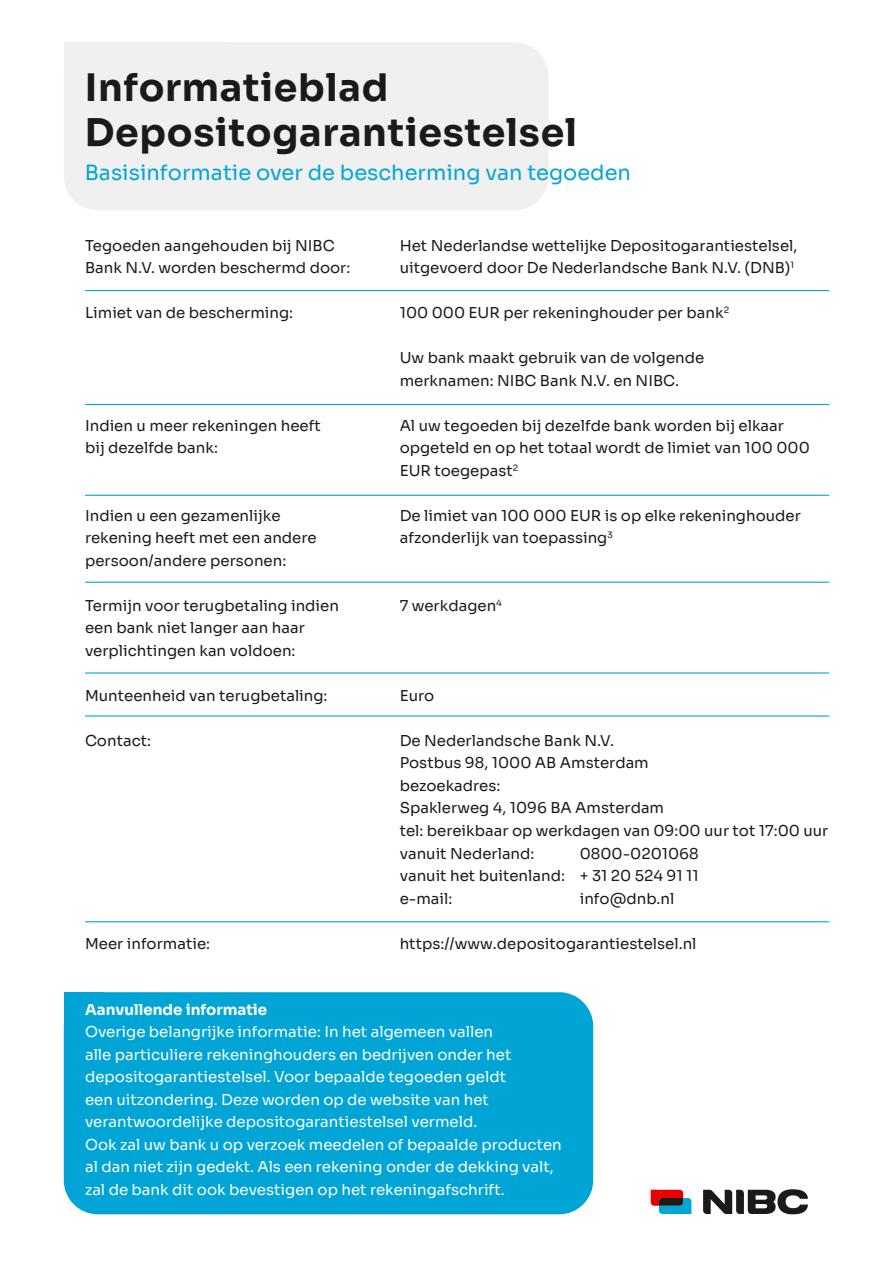
<style>
.page{position:relative;width:893px;height:1263px;background:#fff}
.page>*{position:absolute;margin:0;border:0;box-sizing:border-box;transform-origin:0 0}
.t1{font:700 37.95px/45.5px "Sora";letter-spacing:.02em;color:#1a1a1a}
.t2{font:21px "Sora";color:#00a6d6}
.t3{font:15px/22.5px "Sora";color:#1a1a1a}
.t4{font:15px/22.5px "Sora";color:#fff}
.t5{font:700 15px "Sora";color:#fff}
</style>
<div class="page">
<svg style="left:703px;top:1189px;width:105px;height:25px"></svg>
<svg style="left:651px;top:1190px;width:40px;height:24px"></svg>
<div style="left:64px;top:43px;width:485px;height:167px;background:#f0f0f0;border-radius:34px"></div>
<hr style="left:85px;top:290px;width:744px;height:1px;background:#00a6d6">
<hr style="left:85px;top:672px;width:744px;height:1px;background:#00a6d6">
<hr style="left:85px;top:715px;width:744px;height:2px;background:#00a6d6">
<hr style="left:85px;top:921px;width:744px;height:1px;background:#00a6d6">
<hr style="left:85px;top:404px;width:744px;height:1px;background:#00a6d6">
<hr style="left:85px;top:495px;width:744px;height:1px;background:#00a6d6">
<hr style="left:85px;top:582px;width:744px;height:1px;background:#00a6d6">
<div style="left:64px;top:992px;width:39px;height:49px;background:#00a5d6"></div>
<div style="left:64px;top:992px;width:529px;height:222px;background:#00a5d6;border-radius:34px"></div>
<h1 class="t1" style="left:85px;top:61px;width:494px">Informatieblad<br>Depositogarantiestelsel</h1>
<h2 class="t2" style="left:85px;top:156px;width:548px">Basisinformatie over de bescherming van tegoeden</h2>
<p class="t3" style="left:85px;top:233px;width:267px">Tegoeden aangehouden bij NIBC<br>Bank N.V. worden beschermd door:</p>
<p class="t3" style="left:85px;top:300px;width:210px">Limiet van de bescherming:</p>
<p class="t3" style="left:85px;top:413px;width:237px">Indien u meer rekeningen heeft bij dezelfde bank:</p>
<p class="t3" style="left:85px;top:503px;width:233px">Indien u een gezamenlijke rekening heeft met een andere persoon/andere personen:</p>
<p class="t3" style="left:85px;top:593px;width:255px">Termijn voor terugbetaling indien een bank niet langer aan haar verplichtingen kan voldoen:</p>
<p class="t3" style="left:85px;top:683px;width:244px">Munteenheid van terugbetaling:</p>
<p class="t3" style="left:85px;top:728px;width:68px">Contact:</p>
<p class="t3" style="left:85px;top:930px;width:127px">Meer informatie:</p>
<p class="t3" style="left:400px;top:233px;width:399px">Het Nederlandse wettelijke Depositogarantiestelsel, uitgevoerd door De Nederlandsche Bank N.V. (DNB)<sup>1</sup></p>
<p class="t3" style="left:400px;top:300px;width:331px">100 000 EUR per rekeninghouder per bank<sup>2</sup></p>
<p class="t3" style="left:400px;top:345px;width:306px">Uw bank maakt gebruik van de volgende merknamen: NIBC Bank N.V. en NIBC.</p>
<p class="t3" style="left:400px;top:413px;width:412px">Al uw tegoeden bij dezelfde bank worden bij elkaar opgeteld en op het totaal wordt de limiet van 100 000<br>EUR toegepast<sup>2</sup></p>
<p class="t3" style="left:400px;top:503px;width:403px">De limiet van 100 000 EUR is op elke rekeninghouder afzonderlijk van toepassing<sup>3</sup></p>
<p class="t3" style="left:400px;top:593px;width:104px">7 werkdagen<sup>4</sup></p>
<p class="t3" style="left:400px;top:683px;width:36px">Euro</p>
<p class="t3" style="left:400px;top:728px;width:430px">De Nederlandsche Bank N.V.<br>Postbus 98, 1000 AB Amsterdam<br>bezoekadres:<br>Spaklerweg 4, 1096 BA Amsterdam<br>tel: bereikbaar op werkdagen van 09:00 uur tot 17:00 uur vanuit Nederland:</p>
<p class="t3" style="left:400px;top:840px;width:300px;text-align:justify;text-indent:180px">0800-0201068 vanuit het buitenland: + 31 20 524 91 11 e-mail:</p>
<p class="t3" style="left:580px;top:885px;width:96px">info@dnb.nl</p>
<p class="t3" style="left:400px;top:930px;width:298px">https://www.depositogarantiestelsel.nl</p>
<p class="t5" style="left:85px;top:997px;width:184px">Aanvullende informatie</p>
<p class="t4" style="left:85px;top:1019px;width:478px">Overige belangrijke informatie: In het algemeen vallen<br>alle particuliere rekeninghouders en bedrijven onder het depositogarantiestelsel. Voor bepaalde tegoeden geldt<br>een uitzondering. Deze worden op de website van het verantwoordelijke depositogarantiestelsel vermeld.<br>Ook zal uw bank u op verzoek meedelen of bepaalde producten al dan niet zijn gedekt. Als een rekening onder de dekking valt, zal de bank dit ook bevestigen op het rekeningafschrift.</p>
</div>
